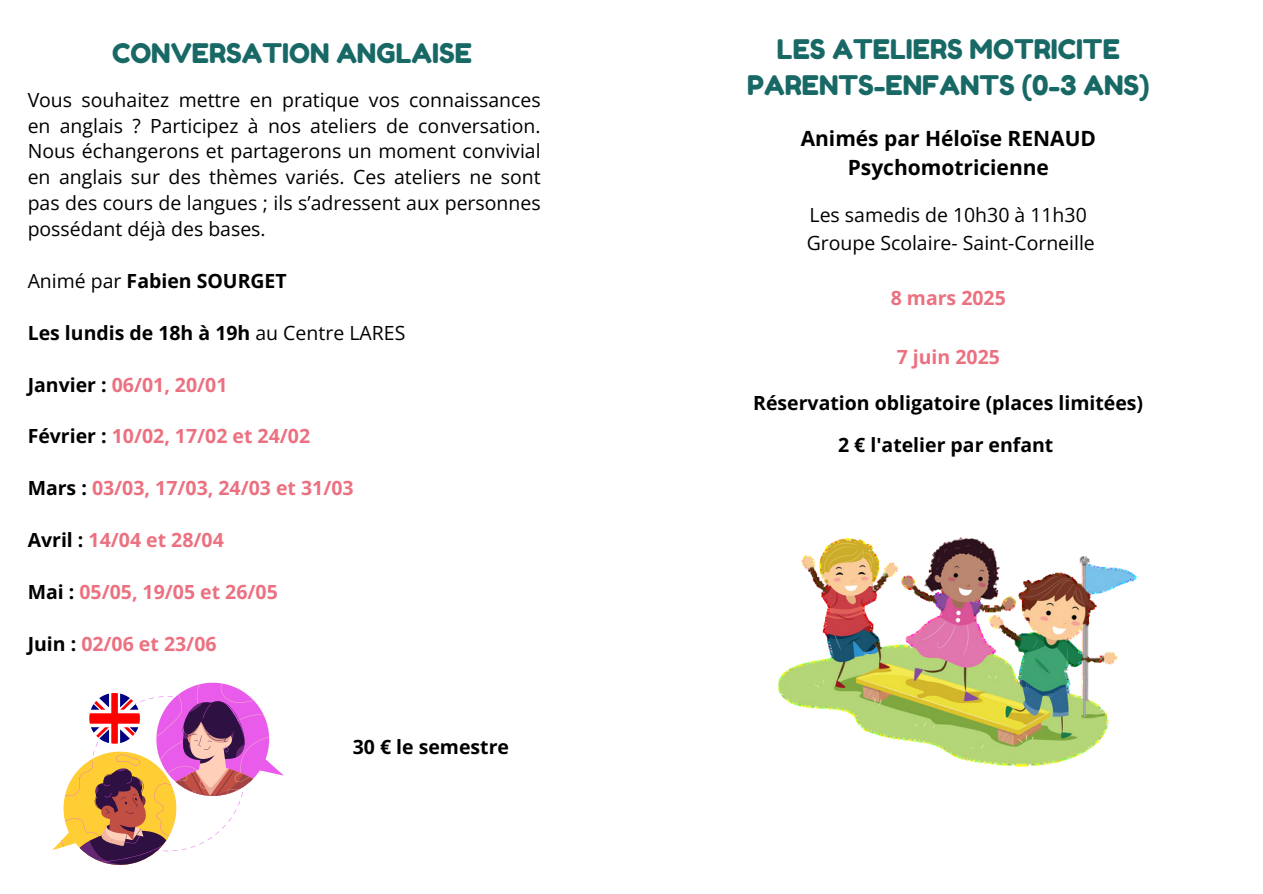
<style>
.page{position:relative;width:1263px;height:894px;background:#fff}
.page>*{position:absolute;margin:0;border:0;box-sizing:border-box;transform-origin:0 0}
.t1{font:27px/36px "Fredoka One";color:#186966;text-align:center}
.t2{font:700 21px/29.2px "Open Sans";color:#000;text-align:center}
.t3{font:19.5px/25.8px "Open Sans";color:#000;text-align:justify}
.t4{font:700 19.5px "Open Sans";color:#eb7181}
.t5{font:700 19.5px/42px "Open Sans";color:#000;text-align:center}
.s1{font-weight:400}
.s2{color:#000}
</style>
<div class="page">
<img style="left:778px;top:537px;width:359px;height:230px">
<svg style="left:52px;top:682px;width:232px;height:183px"></svg>
<h1 class="t1" style="left:112px;top:35px;width:361px">CONVERSATION ANGLAISE</h1>
<p class="t1" style="left:747px;top:31px;width:404px">LES ATELIERS MOTRICITE<br>PARENTS-ENFANTS (0-3 ANS)</p>
<p class="t2" style="left:801px;top:123px;width:297px">Animés par Héloïse RENAUD<br>Psychomotricienne</p>
<p class="t3" style="left:809px;top:201px;width:279px">Les samedis de 10h30 à 11h30</p>
<h2 class="t3" style="left:807px;top:229px;width:290px">Groupe Scolaire- Saint-Corneille</h2>
<h2 class="t4" style="left:891px;top:284px;width:117px">8 mars 2025</h2>
<h2 class="t3" style="left:28px;top:86px;width:514px">Vous souhaitez mettre en pratique vos connaissances en anglais ? Participez à nos ateliers de conversation.<br>Nous échangerons et partagerons un moment convivial en anglais sur des thèmes variés. Ces ateliers ne sont pas des cours de langues ; ils s’adressent aux personnes possédant déjà des bases.</h2>
<h2 class="t5" style="left:28px;top:259px;width:261px"><span class="s1">Animé par</span> Fabien SOURGET</h2>
<h2 class="t5" style="left:28px;top:311px;width:379px">Les lundis de 18h à 19h <span class="s1">au Centre LARES</span></h2>
<p class="t4" style="left:28px;top:370px;width:201px"><span class="s2">Janvier :</span> 06/01, 20/01</p>
<p class="t4" style="left:28px;top:422px;width:284px"><span class="s2">Février :</span> 10/02, 17/02 et 24/02</p>
<h1 class="t4" style="left:28px;top:474px;width:327px"><span class="s2">Mars :</span> 03/03, 17/03, 24/03 et 31/03</h1>
<h2 class="t4" style="left:28px;top:526px;width:198px"><span class="s2">Avril :</span> 14/04 et 28/04</h2>
<p class="t4" style="left:28px;top:577px;width:252px"><span class="s2">Mai :</span> 05/05, 19/05 et 26/05</p>
<p class="t4" style="left:28px;top:629px;width:190px"><span class="s2">Juin :</span> 02/06 et 23/06</p>
<h2 class="t4" style="left:897px;top:343px;width:105px">7 juin 2025</h2>
<h2 class="t5" style="left:753px;top:381px;width:391px">Réservation obligatoire (places limitées)<br>2 € l'atelier par enfant</h2>
<h2 class="t5" style="left:353px;top:725px;width:158px">30 € le semestre</h2>
</div>
